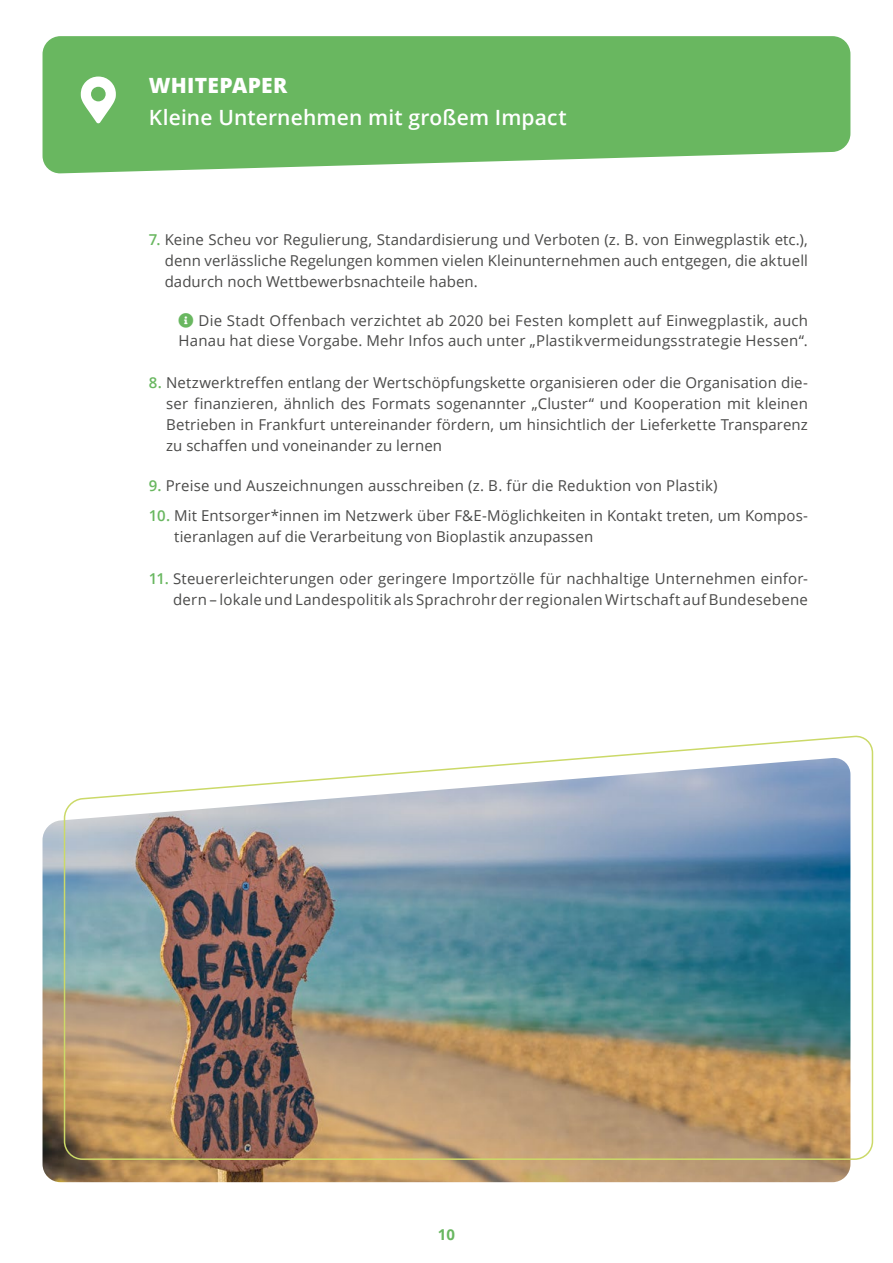
<style>
.page{position:relative;width:893px;height:1263px;background:#fff}
.page>*{position:absolute;margin:0;border:0;box-sizing:border-box;transform-origin:0 0}
.t1{font:600 21px "Open Sans";letter-spacing:.005em;color:#fff}
.t2{font:800 21px "Open Sans";letter-spacing:.015em;color:#fff}
.numerierte_Liste{font:15px/21px "Open Sans";letter-spacing:.01em;color:#4a4a49;text-align:justify}
.Bullets_Maßnahmen_IN{font:15px/19.5px "Open Sans";letter-spacing:.015em;color:#4a4a49;text-align:right}
.Fliesstext{font:15px "Open Sans";letter-spacing:.015em;color:#4a4a49}
.t3{font:700 15px "Open Sans";color:#69b760}
.s1{font-weight:600;color:#69b760}
</style>
<div class="page">
<svg style="left:43px;top:36px;width:807px;height:138px;background:#76bd6d"></svg>
<img style="left:43px;top:820px;width:807px;height:362px">
<img style="left:63px;top:736px;width:811px;height:425px">
<svg style="left:81px;top:77px;width:35px;height:46px"></svg>
<h1 class="t2" style="left:149px;top:69px;width:140px">WHITEPAPER</h1>
<h1 class="t1" style="left:149px;top:103px;width:419px">Kleine Unternehmen mit großem Impact</h1>
<p class="numerierte_Liste" style="left:165px;top:229px;width:645px;text-indent:-16px"><span class="s1">7.</span> Keine Scheu vor Regulierung, Standardisierung und Verboten (z. B. von Einwegplastik etc.), denn verlässliche Regelungen kommen vielen Kleinunternehmen auch entgegen, die aktuell dadurch noch Wettbewerbsnachteile haben.</p>
<p class="Bullets_Maßnahmen_IN" style="left:179px;top:311px;width:631px">Die Stadt Offenbach verzichtet ab 2020 bei Festen komplett auf Einwegplastik, auch<br>Hanau hat diese Vorgabe. Mehr Infos auch unter „Plastikvermeidungsstrategie Hessen“.</p>
<p class="numerierte_Liste" style="left:166px;top:372px;width:643px;text-indent:-17px"><span class="s1">8.</span> Netzwerktreffen entlang der Wertschöpfungskette organisieren oder die Organisation die&shy;ser finanzieren, ähnlich des Formats sogenannter „Cluster“ und Kooperation mit kleinen Betrieben in Frankfurt untereinander fördern, um hinsichtlich der Lieferkette Transparenz zu schaffen und voneinander zu lernen</p>
<p class="Fliesstext" style="left:149px;top:476px;width:570px"><span class="s1">9.</span> Preise und Auszeichnungen ausschreiben (z. B. für die Reduktion von Plastik)</p>
<p class="numerierte_Liste" style="left:174px;top:505px;width:635px;text-indent:-25px"><span class="s1">10.</span> Mit Entsorger*innen im Netzwerk über F&amp;E-Möglichkeiten in Kontakt treten, um Kompos&shy;tieranlagen auf die Verarbeitung von Bioplastik anzupassen</p>
<p class="numerierte_Liste" style="left:149px;top:568px;width:661px;text-align:right"><span class="s1">11.</span> Steuererleichterungen oder geringere Importzölle für nachhaltige Unternehmen einfor&shy;dern – lokale und Landespolitik als Sprachrohr der regionalen Wirtschaft auf Bundesebene</p>
<p class="t3" style="left:438px;top:1224px;width:19px">10</p>
</div>
